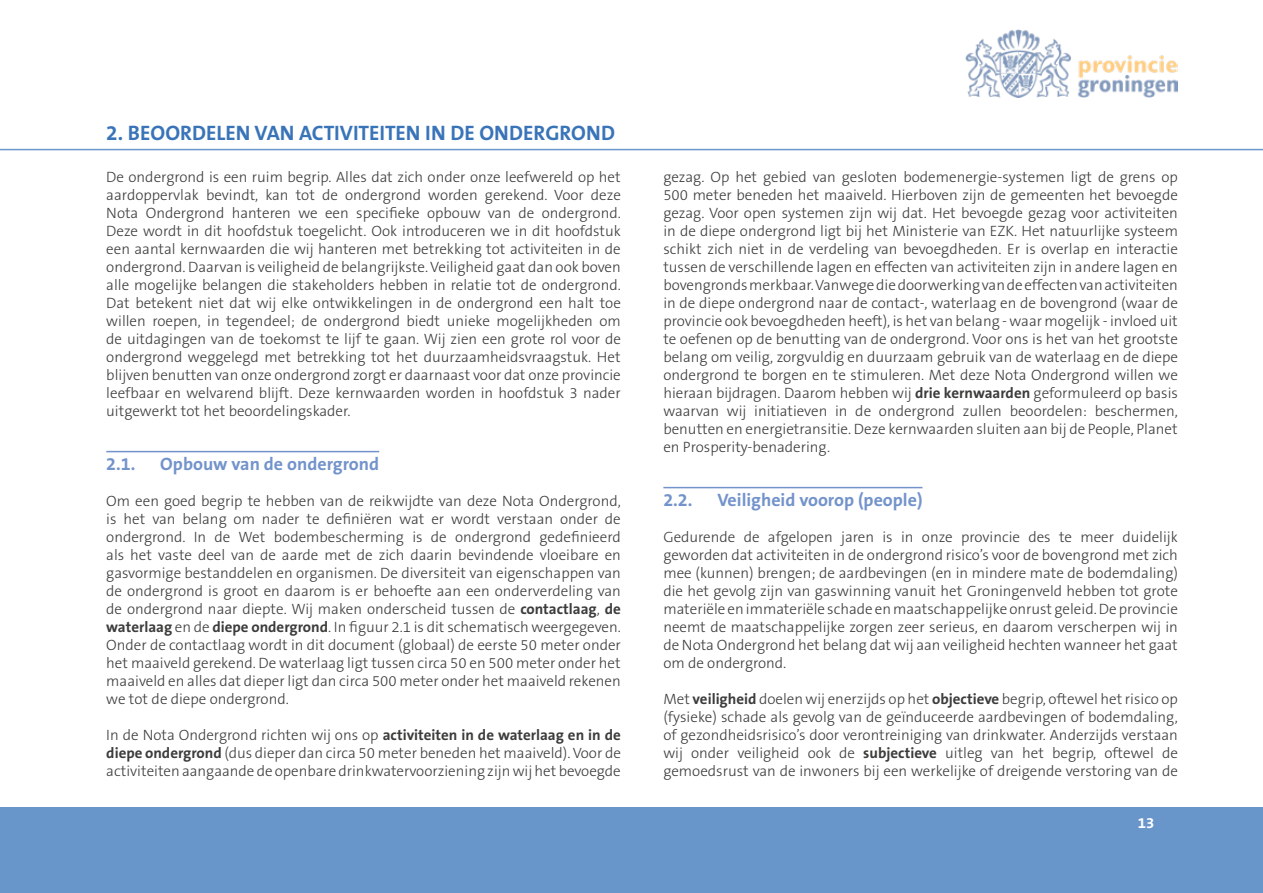
<style>
.page{position:relative;width:1263px;height:893px;background:#fff}
.page>*{position:absolute;margin:0;border:0;box-sizing:border-box;transform-origin:0 0}
._1__Hoofdstuk{font:700 21px "The Sans B7";color:#3974b9}
._2__Paragraaf{font:700 18px "The Sans B7";color:#7393cb}
._0__Tekst{font:300 15px/18px "The Sans B3";color:#3c3c3b;text-align:justify}
.t1{font:700 15px "The Sans B7";color:#fff}
.s1{font-family:"The Sans B7";font-weight:700}
</style>
<div class="page">
<div style="left:0;top:808px;width:1263px;height:85px;background:#6996ca"></div>
<img style="left:965px;top:30px;width:213px;height:68px">
<hr style="left:0;top:149px;width:1263px;height:1px;background:#3974b9">
<hr style="left:106px;top:451px;width:273px;height:1px;background:#7393cb">
<hr style="left:663px;top:487px;width:259px;height:1px;background:#7393cb">
<p class="_1__Hoofdstuk" style="left:106px;top:122px;width:510px">2. BEOORDELEN VAN ACTIVITEITEN IN DE ONDERGROND</p>
<p class="_0__Tekst" style="left:106px;top:168px;width:516px">De ondergrond is een ruim begrip. Alles dat zich onder onze leefwereld op het aardoppervlak bevindt, kan tot de ondergrond worden gerekend. Voor deze Nota Ondergrond hanteren we een specifieke opbouw van de ondergrond.<br>Deze wordt in dit hoofdstuk toegelicht. Ook introduceren we in dit hoofdstuk een aantal kernwaarden die wij hanteren met betrekking tot activiteiten in de ondergrond. Daarvan is veiligheid de belangrijkste. Veiligheid gaat dan ook boven alle mogelijke belangen die stakeholders hebben in relatie tot de ondergrond.<br>Dat betekent niet dat wij elke ontwikkelingen in de ondergrond een halt toe willen roepen, in tegendeel; de ondergrond biedt unieke mogelijkheden om de uitdagingen van de toekomst te lijf te gaan. Wij zien een grote rol voor de ondergrond weggelegd met betrekking tot het duurzaamheidsvraagstuk. Het blijven benutten van onze ondergrond zorgt er daarnaast voor dat onze provincie leefbaar en welvarend blijft. Deze kernwaarden worden in hoofdstuk 3 nader uitgewerkt tot het beoordelingskader.</p>
<p class="_2__Paragraaf" style="left:106px;top:454px;width:31px">2.1.</p>
<p class="_2__Paragraaf" style="left:160px;top:454px;width:220px">Opbouw van de ondergrond</p>
<p class="_0__Tekst" style="left:106px;top:492px;width:516px">Om een goed begrip te hebben van de reikwijdte van deze Nota Ondergrond, is het van belang om nader te definiëren wat er wordt verstaan onder de ondergrond. In de Wet bodembescherming is de ondergrond gedefinieerd als het vaste deel van de aarde met de zich daarin bevindende vloeibare en gasvormige bestanddelen en organismen. De diversiteit van eigenschappen van de ondergrond is groot en daarom is er behoefte aan een onderverdeling van de ondergrond naar diepte. Wij maken onderscheid tussen de <span class="s1">contactlaag</span>, <span class="s1">de waterlaag</span> en de <span class="s1">diepe ondergrond</span>. In figuur 2.1 is dit schematisch weergegeven.<br>Onder de contactlaag wordt in dit document (globaal) de eerste 50 meter onder het maaiveld gerekend. De waterlaag ligt tussen circa 50 en 500 meter onder het maaiveld en alles dat dieper ligt dan circa 500 meter onder het maaiveld rekenen we tot de diepe ondergrond.</p>
<p class="_0__Tekst" style="left:106px;top:726px;width:516px">In de Nota Ondergrond richten wij ons op <span class="s1">activiteiten in de waterlaag en in de diepe ondergrond</span> (dus dieper dan circa 50 meter beneden het maaiveld). Voor de activiteiten aangaande de openbare drinkwatervoorziening zijn wij het bevoegde</p>
<p class="_0__Tekst" style="left:663px;top:168px;width:516px">gezag. Op het gebied van gesloten bodemenergie-systemen ligt de grens op 500 meter beneden het maaiveld. Hierboven zijn de gemeenten het bevoegde gezag. Voor open systemen zijn wij dat. Het bevoegde gezag voor activiteiten in de diepe ondergrond ligt bij het Ministerie van EZK. Het natuurlijke systeem schikt zich niet in de verdeling van bevoegdheden. Er is overlap en interactie tussen de verschillende lagen en effecten van activiteiten zijn in andere lagen en bovengronds merkbaar. Vanwege die doorwerking van de effecten van activiteiten in de diepe ondergrond naar de contact-, waterlaag en de bovengrond (waar de provincie ook bevoegdheden heeft), is het van belang - waar mogelijk - invloed uit te oefenen op de benutting van de ondergrond. Voor ons is het van het grootste belang om veilig, zorgvuldig en duurzaam gebruik van de waterlaag en de diepe ondergrond te borgen en te stimuleren. Met deze Nota Ondergrond willen we hieraan bijdragen. Daarom hebben wij <span class="s1">drie kernwaarden</span> geformuleerd op basis waarvan wij initiatieven in de ondergrond zullen beoordelen: beschermen, benutten en energietransitie. Deze kernwaarden sluiten aan bij de People, Planet en Prosperity-benadering.</p>
<p class="_2__Paragraaf" style="left:663px;top:490px;width:31px">2.2.</p>
<p class="_2__Paragraaf" style="left:717px;top:490px;width:207px">Veiligheid voorop (people)</p>
<p class="_0__Tekst" style="left:663px;top:528px;width:516px">Gedurende de afgelopen jaren is in onze provincie des te meer duidelijk geworden dat activiteiten in de ondergrond risico’s voor de bovengrond met zich mee (kunnen) brengen; de aardbevingen (en in mindere mate de bodemdaling) die het gevolg zijn van gaswinning vanuit het Groningenveld hebben tot grote materiële en immateriële schade en maatschappelijke onrust geleid. De provincie neemt de maatschappelijke zorgen zeer serieus, en daarom verscherpen wij in de Nota Ondergrond het belang dat wij aan veiligheid hechten wanneer het gaat om de ondergrond.</p>
<p class="_0__Tekst" style="left:663px;top:690px;width:516px">Met <span class="s1">veiligheid</span> doelen wij enerzijds op het <span class="s1">objectieve</span> begrip, oftewel het risico op (fysieke) schade als gevolg van de geïnduceerde aardbevingen of bodemdaling, of gezondheidsrisico’s door verontreiniging van drinkwater. Anderzijds verstaan wij onder veiligheid ook de <span class="s1">subjectieve</span> uitleg van het begrip, oftewel de gemoedsrust van de inwoners bij een werkelijke of dreigende verstoring van de</p>
<p class="t1" style="left:1138px;top:815px;width:18px">13</p>
</div>
